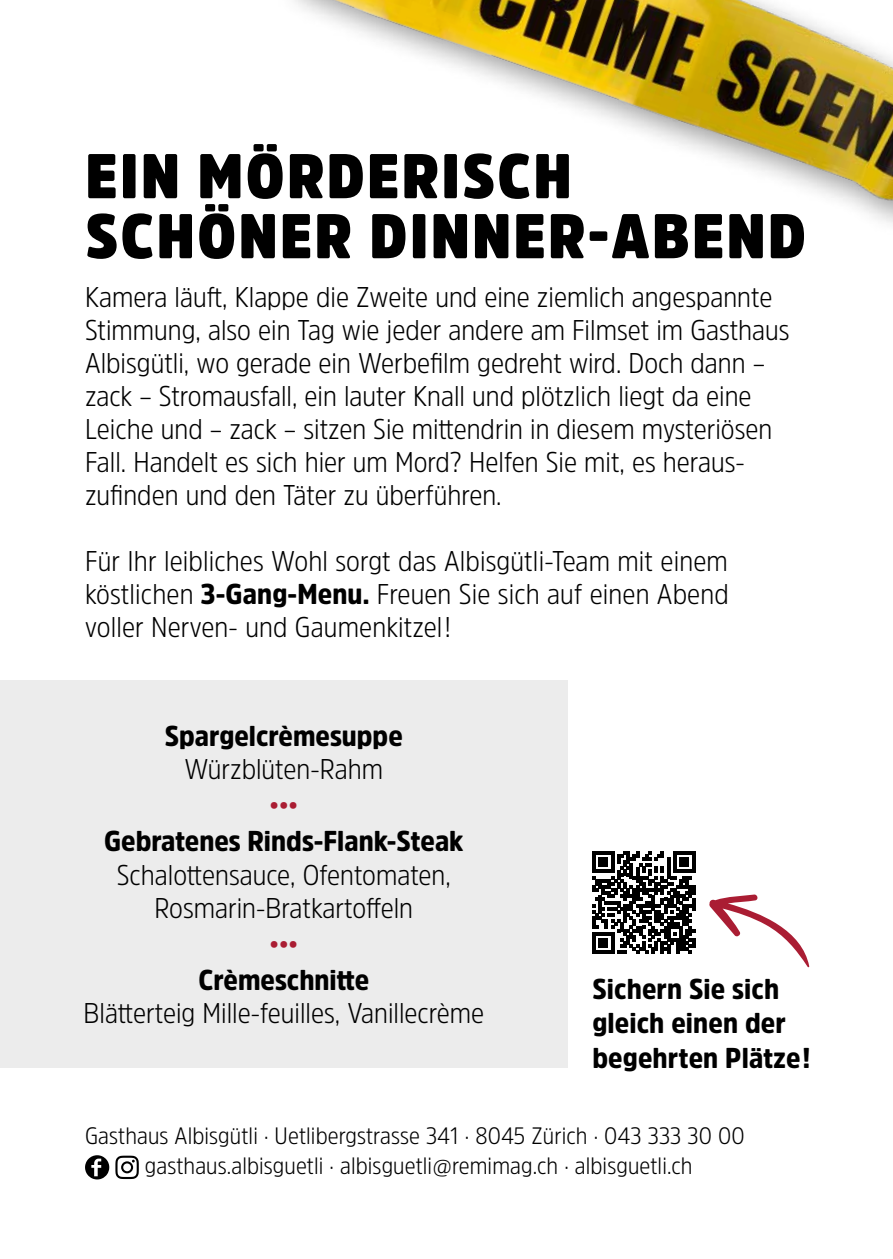
<style>
.page{position:relative;width:893px;height:1259px;background:#fff}
.page>*{position:absolute;margin:0;border:0;box-sizing:border-box;transform-origin:0 0}
.t1{font:900 62.4px/60px "Amsi Pro Narw";letter-spacing:.04em;color:#000}
.t2{font:300 28.5px/33px "Amsi Pro Narw";color:#000}
.t3{font:900 28.5px/34.5px "Amsi Pro Narw";color:#000}
.t4{font:300 28.5px "Amsi Pro Narw";color:#aa1d33}
.t5{font:300 23.7px/30px "Amsi Pro Narw";letter-spacing:.005em;color:#000;text-align:center}
.s1{font-weight:900}
</style>
<div class="page">
<svg style="left:85px;top:1155px;width:24px;height:24px"></svg>
<svg style="left:115px;top:1155px;width:24px;height:24px"></svg>
<svg style="left:592px;top:851px;width:103px;height:103px"></svg>
<div style="left:0;top:680px;width:568px;height:388px;background:#ececec"></div>
<img style="left:294px;top:0;width:599px;height:224px">
<svg style="left:709px;top:894px;width:100px;height:73px"></svg>
<h1 class="t1" style="left:85px;top:145px;width:722px">EIN MÖRDERISCH<br>SCHÖNER DINNER-ABEND</h1>
<p class="t2" style="left:85px;top:280px;width:706px">Kamera läuft, Klappe die Zweite und eine ziemlich angespannte Stimmung, also ein Tag wie jeder andere am Filmset im Gasthaus Albisgütli, wo gerade ein Werbefilm gedreht wird. Doch dann – zack – Stromausfall, ein lauter Knall und plötzlich liegt da eine Leiche und – zack – sitzen Sie mittendrin in diesem mysteriösen Fall. Handelt es sich hier um Mord? Helfen Sie mit, es heraus&shy;zufinden und den Täter zu überführen.</p>
<p class="t2" style="left:85px;top:544px;width:645px;text-align:justify">Für Ihr leibliches Wohl sorgt das Albisgütli-Team mit einem köstlichen <span class="s1">3-Gang-Menu.</span> Freuen Sie sich auf einen Abend voller Nerven- und Gaumenkitzel!</p>
<p class="t3" style="left:165px;top:718px;width:239px">Spargelcrèmesuppe</p>
<p class="t2" style="left:184px;top:752px;width:200px">Würzblüten-Rahm</p>
<p class="t4" style="left:270px;top:783px;width:30px">•••</p>
<p class="t3" style="left:104px;top:823px;width:361px">Gebratenes Rinds-Flank-Steak</p>
<p class="t2" style="left:117px;top:857px;width:335px;text-align:center">Schalottensauce, Ofentomaten,<br>Rosmarin-Bratkartoffeln</p>
<p class="t4" style="left:270px;top:922px;width:30px">•••</p>
<p class="t3" style="left:198px;top:961px;width:172px">Crèmeschnitte</p>
<p class="t2" style="left:84px;top:996px;width:402px">Blätterteig Mille-feuilles, Vanillecrème</p>
<p class="t3" style="left:592px;top:970px;width:220px">Sichern Sie sich gleich einen der begehrten Plätze!</p>
<p class="t5" style="left:85px;top:1120px;width:661px">Gasthaus Albisgütli · Uetlibergstrasse 341 · 8045 Zürich · 043 333 30 00 gasthaus.albisguetli · albisguetli@remimag.ch · albisguetli.ch</p>
</div>
